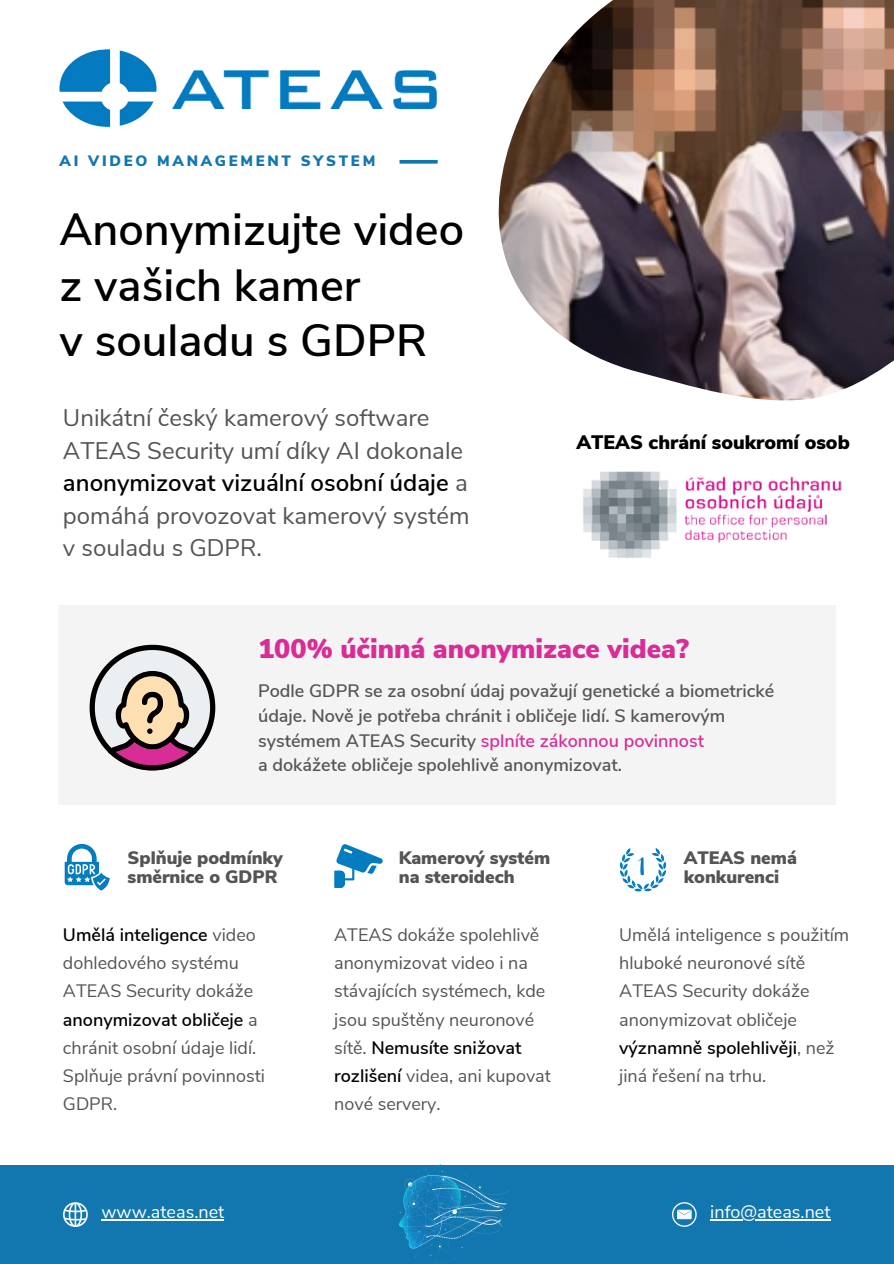
<style>
.page{position:relative;width:894px;height:1264px;background:#fff}
.page>*{position:absolute;margin:0;border:0;box-sizing:border-box;transform-origin:0 0}
.t1{font:600 45px/55.2px "Nunito Sans";color:#000}
.t2{font:900 27px "Nunito Sans";color:#d92c96}
.t3{font:24px/32.7px "Nunito Sans";color:#545454}
.t4{font:900 19.5px "Nunito Sans";color:#000}
.t5{font:18px/28.2px "Nunito Sans";color:#545454}
.t6{font:600 18px/24.8px "Nunito Sans";color:#545454}
.t7{font:900 18px/19.2px "Nunito Sans";color:#545454}
.t8{font:18px "Nunito Sans";color:#fff}
.t9{font:900 15px "Nunito Sans";letter-spacing:.18em;color:#1277af}
.s1{font-weight:600;color:#000}
.s2{color:#d92c96}
</style>
<div class="page">
<img style="left:498px;top:0;width:395px;height:400px">
<img style="left:583px;top:471px;width:259px;height:87px">
<svg style="left:65px;top:844px;width:45px;height:46px"></svg>
<svg style="left:334px;top:844px;width:48px;height:43px"></svg>
<svg style="left:620px;top:848px;width:46px;height:43px"></svg>
<div style="left:58px;top:605px;width:777px;height:200px;background:#f4f4f4"></div>
<svg style="left:90px;top:644px;width:125px;height:126px"></svg>
<svg style="left:399px;top:160px;width:38px;height:4px"></svg>
<img style="left:59px;top:50px;width:97px;height:77px">
<img style="left:172px;top:70px;width:265px;height:39px">
<div style="left:0;top:1164px;width:893px;height:99px;background:#1277af"></div>
<img style="left:400px;top:1164px;width:108px;height:95px">
<svg style="left:63px;top:1202px;width:25px;height:24px"></svg>
<hr style="left:101px;top:1219px;width:123px;height:1px;background:#fff">
<svg style="left:672px;top:1202px;width:24px;height:24px"></svg>
<hr style="left:710px;top:1219px;width:120px;height:1px;background:#fff">
<p class="t9" style="left:59px;top:151px;width:317px">AI VIDEO MANAGEMENT SYSTEM</p>
<p class="t1" style="left:59px;top:203px;width:406px">Anonymizujte video z vašich kamer<br>v souladu s GDPR</p>
<p class="t3" style="left:63px;top:401px;width:408px">Unikátní český kamerový software<br>ATEAS Security umí díky AI dokonale <span class="s1">anonymizovat vizuální osobní údaje</span> a pomáhá provozovat kamerový systém v souladu s GDPR.</p>
<h1 class="t4" style="left:576px;top:429px;width:275px">ATEAS chrání soukromí osob</h1>
<p class="t2" style="left:258px;top:630px;width:432px">100% účinná anonymizace videa?</p>
<h4 class="t6" style="left:258px;top:678px;width:517px">Podle GDPR se za osobní údaj považují genetické a biometrické údaje. Nově je potřeba chránit i obličeje lidí. S kamerovým systémem ATEAS Security <span class="s2">splníte zákonnou povinnost<br></span>a dokážete obličeje spolehlivě anonymizovat.</h4>
<h3 class="t7" style="left:127px;top:848px;width:157px">Splňuje podmínky směrnice o GDPR</h3>
<h4 class="t7" style="left:398px;top:848px;width:153px">Kamerový systém na steroidech</h4>
<p class="t7" style="left:683px;top:848px;width:115px">ATEAS nemá konkurenci</p>
<p class="t5" style="left:63px;top:921px;width:203px"><span class="s1">Umělá inteligence</span> video dohledového systému<br>ATEAS Security dokáže <span class="s1">anonymizovat obličeje</span> a chránit osobní údaje lidí.<br>Splňuje právní povinnosti<br>GDPR.</p>
<h2 class="t5" style="left:334px;top:921px;width:218px">ATEAS dokáže spolehlivě anonymizovat video i na stávajících systémech, kde jsou spuštěny neuronové sítě. <span class="s1">Nemusíte snižovat rozlišení</span> videa, ani kupovat nové servery.</h2>
<h4 class="t5" style="left:619px;top:921px;width:231px">Umělá inteligence s použitím hluboké neuronové sítě<br>ATEAS Security dokáže anonymizovat obličeje <span class="s1">významně spolehlivěji</span>, než jiná řešení na trhu.</h4>
<h4 class="t8" style="left:101px;top:1200px;width:124px">www.ateas.net</h4>
<p class="t8" style="left:710px;top:1200px;width:122px">info@ateas.net</p>
</div>
